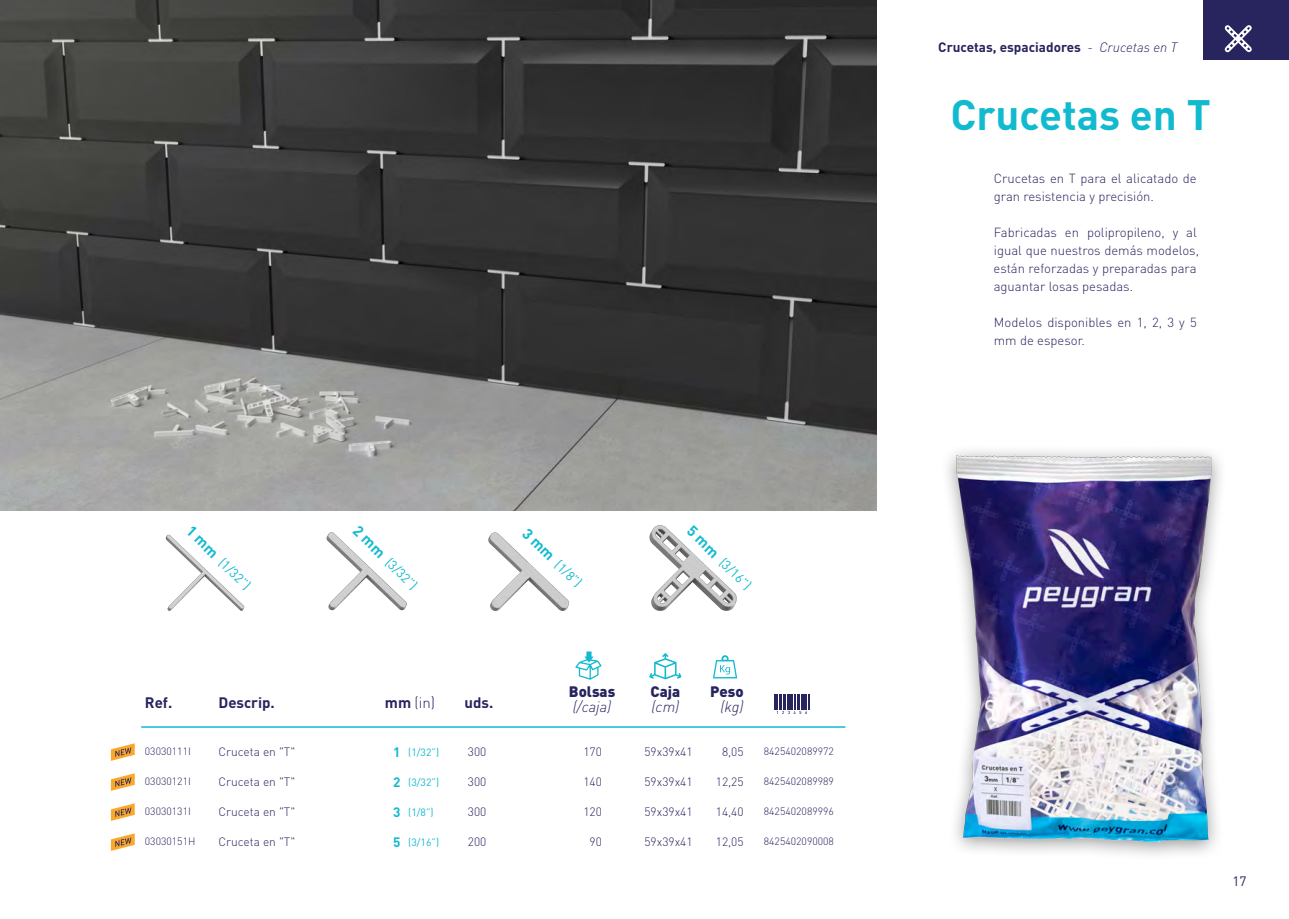
<style>
.page{position:relative;width:1289px;height:919px;background:#fff}
.page>*{position:absolute;margin:0;border:0;box-sizing:border-box;transform-origin:0 0}
.t1{font:700 42px "DIN Pro";color:#12bad0}
.t2{font:700 15px "DIN Pro";color:#27245e}
.t3{font:italic 300 15px "DIN Pro";color:#27245e}
.t4{font:900 15px "DIN Pro";color:#27245e}
.t5{font:300 15px "DIN Pro";color:#27245e}
.t6{font:700 13.5px "DIN Pro";color:#27245e}
.t7{font:700 13.5px "DIN Pro";color:#12bad0}
.t8{font:13.5px "DIN Pro";color:#27245e}
.t9{font:13.2px "DIN Pro";color:#12bad0}
.t10{font:300 13.05px/18px "DIN Pro";color:#27245e}
.t11{font:300 12px "DIN Pro";color:#27245e}
.t12{font:300 10.5px "DIN Pro";color:#27245e}
.t13{font:10.5px "DIN Pro";color:#12bad0}
.s1{font-weight:700;font-size:15px}
.s2{font-weight:700}
.s3{font-weight:300;font-style:italic}
</style>
<div class="page">
<img style="left:165px;top:534px;width:80px;height:77px">
<img style="left:326px;top:532px;width:81px;height:79px">
<img style="left:488px;top:532px;width:81px;height:79px">
<img style="left:649px;top:525px;width:88px;height:86px">
<svg style="left:713px;top:655px;width:24px;height:23px"></svg>
<svg style="left:649px;top:653px;width:32px;height:26px"></svg>
<svg style="left:575px;top:651px;width:26px;height:28px"></svg>
<hr style="left:141px;top:726px;width:704px;height:1px;background:#12bad0">
<svg style="left:774px;top:694px;width:35px;height:20px"></svg>
<svg style="left:111px;top:743px;width:24px;height:17px"></svg>
<svg style="left:111px;top:803px;width:24px;height:17px"></svg>
<svg style="left:111px;top:773px;width:24px;height:17px"></svg>
<svg style="left:111px;top:833px;width:24px;height:17px"></svg>
<div style="left:1203px;top:0;width:85px;height:60px;background:#27245e"></div>
<svg style="left:1224px;top:25px;width:28px;height:27px"></svg>
<img style="left:947px;top:450px;width:274px;height:405px">
<img style="left:0;top:0;width:876px;height:510px">
<p class="t9" style="left:195px;top:522px;width:85px;rotate:44deg"><span class="s1">1 mm</span> (1/32”)</p>
<p class="t9" style="left:361px;top:522px;width:85px;rotate:44deg"><span class="s1">2 mm</span> (3/32”)</p>
<p class="t9" style="left:531px;top:525px;width:78px;rotate:44deg"><span class="s1">3 mm</span> (1/8”)</p>
<p class="t9" style="left:695px;top:522px;width:85px;rotate:44deg"><span class="s1">5 mm</span> (3/16”)</p>
<p class="t2" style="left:145px;top:692px;width:29px">Ref.</p>
<p class="t2" style="left:218px;top:692px;width:58px">Descrip.</p>
<p class="t5" style="left:385px;top:692px;width:52px"><span class="s2">mm</span> (in)</p>
<p class="t2" style="left:464px;top:692px;width:30px">uds.</p>
<p class="t12" style="left:145px;top:743px;width:48px">03030111I</p>
<p class="t12" style="left:145px;top:773px;width:48px">03030121I</p>
<p class="t12" style="left:145px;top:803px;width:48px">03030131I</p>
<p class="t12" style="left:145px;top:833px;width:52px">03030151H</p>
<p class="t11" style="left:218px;top:743px;width:78px">Cruceta en "T"</p>
<p class="t11" style="left:218px;top:773px;width:78px">Cruceta en "T"</p>
<p class="t11" style="left:218px;top:803px;width:78px">Cruceta en "T"</p>
<p class="t11" style="left:218px;top:833px;width:78px">Cruceta en "T"</p>
<p class="t7" style="left:393px;top:743px;width:9px">1</p>
<p class="t7" style="left:393px;top:773px;width:9px">2</p>
<p class="t7" style="left:393px;top:803px;width:9px">3</p>
<p class="t7" style="left:393px;top:833px;width:9px">5</p>
<p class="t13" style="left:408px;top:744px;width:32px">(1/32”)</p>
<p class="t13" style="left:408px;top:774px;width:32px">(3/32”)</p>
<p class="t13" style="left:408px;top:804px;width:27px">(1/8”)</p>
<p class="t13" style="left:408px;top:834px;width:32px">(3/16”)</p>
<p class="t11" style="left:468px;top:743px;width:20px">300</p>
<p class="t11" style="left:468px;top:773px;width:20px">300</p>
<p class="t11" style="left:468px;top:803px;width:20px">300</p>
<p class="t11" style="left:468px;top:833px;width:20px">200</p>
<p class="t4" style="left:569px;top:681px;width:48px">Bolsas</p>
<p class="t3" style="left:573px;top:695px;width:40px">(/caja)</p>
<p class="t11" style="left:583px;top:743px;width:20px">170</p>
<p class="t11" style="left:583px;top:773px;width:20px">140</p>
<p class="t11" style="left:583px;top:803px;width:20px">120</p>
<p class="t11" style="left:589px;top:833px;width:14px">90</p>
<p class="t4" style="left:650px;top:681px;width:31px">Caja</p>
<p class="t3" style="left:651px;top:695px;width:29px">(cm)</p>
<p class="t11" style="left:644px;top:743px;width:50px">59x39x41</p>
<p class="t11" style="left:644px;top:773px;width:50px">59x39x41</p>
<p class="t11" style="left:644px;top:803px;width:50px">59x39x41</p>
<p class="t11" style="left:644px;top:833px;width:50px">59x39x41</p>
<p class="t4" style="left:710px;top:681px;width:35px">Peso</p>
<p class="t3" style="left:720px;top:695px;width:25px">(kg)</p>
<p class="t11" style="left:722px;top:743px;width:23px">8,05</p>
<p class="t11" style="left:715px;top:773px;width:29px">12,25</p>
<p class="t11" style="left:715px;top:803px;width:29px">14,40</p>
<p class="t11" style="left:715px;top:833px;width:29px">12,05</p>
<p class="t12" style="left:763px;top:743px;width:72px">8425402089972</p>
<p class="t12" style="left:763px;top:773px;width:72px">8425402089989</p>
<p class="t12" style="left:763px;top:803px;width:72px">8425402089996</p>
<p class="t12" style="left:763px;top:833px;width:72px">8425402090008</p>
<p class="t6" style="left:938px;top:38px;width:241px">Crucetas, espaciadores <span class="s3">- Crucetas en T</span></p>
<h1 class="t1" style="left:950px;top:86px;width:262px">Crucetas en T</h1>
<p class="t10" style="left:993px;top:169px;width:204px">Crucetas en T para el alicatado de gran resistencia y precisión.</p>
<p class="t10" style="left:993px;top:223px;width:207px">Fabricadas en polipropileno, y al igual que nuestros demás modelos, están reforzadas y preparadas para aguantar losas pesadas.</p>
<p class="t10" style="left:993px;top:313px;width:204px">Modelos disponibles en 1, 2, 3 y 5 mm de espesor.</p>
<p class="t8" style="left:1232px;top:870px;width:16px">17</p>
</div>
